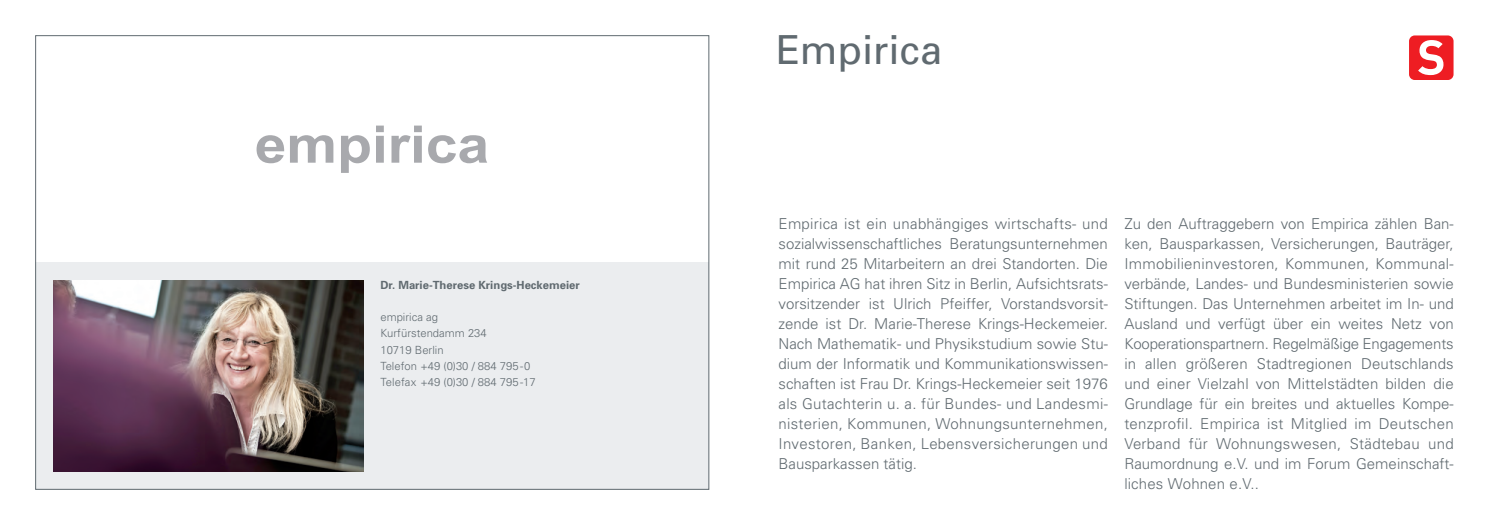
<style>
.page{position:relative;width:1489px;height:525px;background:#fff}
.page>*{position:absolute;margin:0;border:0;box-sizing:border-box;transform-origin:0 0}
.t1{font:40px "Univers";color:#606a70}
.t2{font:300 15px/20px "Univers";color:#606a70;text-align:justify}
.t3{font:300 11.25px/16.2px "Univers";color:#606a70}
.t4{font:700 11.25px "Univers";color:#606a70}
</style>
<div class="page">
<div style="left:35px;top:262px;width:674px;height:227px;background:#ebedef"></div>
<svg style="left:256px;top:135px;width:28px;height:28px"></svg>
<svg style="left:290px;top:135px;width:43px;height:28px"></svg>
<svg style="left:341px;top:135px;width:29px;height:38px"></svg>
<svg style="left:376px;top:125px;width:8px;height:38px"></svg>
<svg style="left:391px;top:125px;width:31px;height:38px"></svg>
<svg style="left:428px;top:135px;width:59px;height:28px"></svg>
<img style="left:53px;top:280px;width:310px;height:191px">
<div style="left:1408px;top:35px;width:45px;height:45px;background:#ee1d23;border-radius:6px"></div>
<svg style="left:1418px;top:40px;width:25px;height:35px"></svg>
<p class="t4" style="left:380px;top:277px;width:201px">Dr. Marie-Therese Krings-Heckemeier</p>
<p class="t3" style="left:380px;top:308px;width:157px">empirica ag<br>Kurfürstendamm 234<br>10719 Berlin<br>Telefon +49 (0)30 / 884 795-0<br>Telefax +49 (0)30 / 884 795-17</p>
<h1 class="t1" style="left:776px;top:25px;width:168px">Empirica</h1>
<p class="t2" style="left:778px;top:213px;width:331px">Empirica ist ein unabhängiges wirtschafts- und sozialwissenschaftliches Beratungsunternehmen mit rund 25 Mitarbeitern an drei Standorten. Die Empirica AG hat ihren Sitz in Berlin, Aufsichtsrats&shy;vorsitzender ist Ulrich Pfeiffer, Vorstandsvorsit&shy;zende ist Dr. Marie-Therese Krings-Heckemeier.<br>Nach Mathematik- und Physikstudium sowie Stu&shy;dium der Informatik und Kommunikationswissen&shy;schaften ist Frau Dr. Krings-Heckemeier seit 1976 als Gutachterin u. a. für Bundes- und Landesmi&shy;nisterien, Kommunen, Wohnungsunternehmen, Investoren, Banken, Lebensversicherungen und Bausparkassen tätig.</p>
<p class="t2" style="left:1124px;top:213px;width:331px">Zu den Auftraggebern von Empirica zählen Ban&shy;ken, Bausparkassen, Versicherungen, Bauträger, Immobilieninvestoren, Kommunen, Kommunal&shy;verbände, Landes- und Bundesministerien sowie Stiftungen. Das Unternehmen arbeitet im In- und Ausland und verfügt über ein weites Netz von Kooperationspartnern. Regelmäßige Engagements in allen größeren Stadtregionen Deutschlands und einer Vielzahl von Mittelstädten bilden die Grundlage für ein breites und aktuelles Kompe&shy;tenzprofil. Empirica ist Mitglied im Deutschen Verband für Wohnungswesen, Städtebau und Raumordnung e.V. und im Forum Gemeinschaft&shy;liches Wohnen e.V..</p>
</div>
